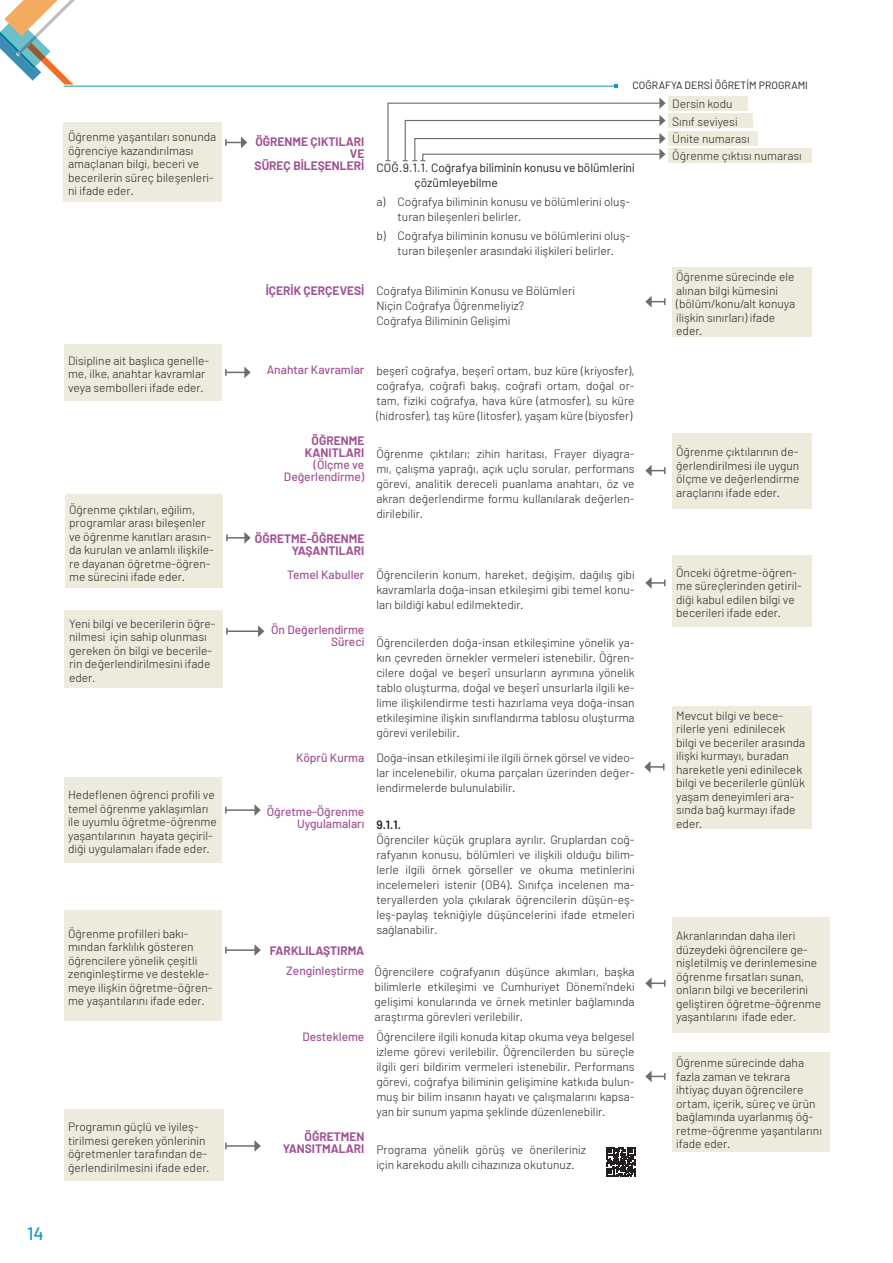
<style>
.page{position:relative;width:893px;height:1263px;background:#fff}
.page>*{position:absolute;margin:0;border:0;box-sizing:border-box;transform-origin:0 0}
.t1{font:500 18px "Barlow";color:#149bb9}
.t2{font:300 12px/13.5px "Barlow";color:#231f20}
.t3{font:12px/15px "Barlow";color:#231f20}
.t4{font:700 12px/12px "Barlow";color:#a25394;text-align:right}
.t5{font:500 12px/12px "Barlow";color:#a25394;text-align:right}
.t6{font:10.5px "Barlow";color:#231f20}
.s1{font-weight:700;color:#a25394}
.s2{font-weight:500;color:#a25394}
.s3{font-weight:600;color:#231f20}
</style>
<div class="page">
<hr style="left:64px;top:86px;width:552px;height:1px;background:#149bb9">
<svg style="left:0;top:0;width:75px;height:85px"></svg>
<svg style="left:606px;top:1147px;width:29px;height:29px"></svg>
<div style="left:64px;top:123px;width:158px;height:79px;background:#edecdc"></div>
<div style="left:64px;top:344px;width:158px;height:57px;background:#edecdc"></div>
<div style="left:65px;top:610px;width:158px;height:78px;background:#edecdc"></div>
<svg style="left:645px;top:577px;width:21px;height:12px"></svg>
<svg style="left:645px;top:977px;width:21px;height:12px"></svg>
<svg style="left:645px;top:1070px;width:21px;height:12px"></svg>
<svg style="left:644px;top:761px;width:20px;height:12px"></svg>
<svg style="left:645px;top:465px;width:21px;height:11px"></svg>
<svg style="left:645px;top:296px;width:21px;height:12px"></svg>
<svg style="left:225px;top:366px;width:26px;height:12px"></svg>
<svg style="left:225px;top:137px;width:22px;height:11px"></svg>
<hr style="left:227px;top:630px;width:32px;height:2px;background:#6c6d70">
<svg style="left:258px;top:625px;width:6px;height:12px"></svg>
<svg style="left:226px;top:628px;width:2px;height:7px"></svg>
<svg style="left:226px;top:532px;width:25px;height:12px"></svg>
<hr style="left:226px;top:809px;width:29px;height:2px;background:#6c6d70">
<svg style="left:254px;top:804px;width:7px;height:12px"></svg>
<hr style="left:226px;top:949px;width:29px;height:2px;background:#6c6d70">
<svg style="left:254px;top:944px;width:7px;height:12px"></svg>
<hr style="left:226px;top:1145px;width:29px;height:2px;background:#6c6d70">
<svg style="left:254px;top:1140px;width:7px;height:12px"></svg>
<svg style="left:225px;top:1142px;width:2px;height:7px"></svg>
<div style="left:64px;top:778px;width:158px;height:85px;background:#edecdc"></div>
<div style="left:672px;top:917px;width:158px;height:115px;background:#edecdc"></div>
<div style="left:672px;top:1052px;width:158px;height:99px;background:#edecdc"></div>
<div style="left:65px;top:495px;width:158px;height:93px;background:#edecdc"></div>
<div style="left:672px;top:267px;width:139px;height:70px;background:#edecdc"></div>
<div style="left:668px;top:96px;width:79px;height:15px;background:#edecdc"></div>
<div style="left:668px;top:114px;width:84px;height:14px;background:#edecdc"></div>
<div style="left:668px;top:131px;width:90px;height:15px;background:#edecdc"></div>
<div style="left:668px;top:148px;width:143px;height:15px;background:#edecdc"></div>
<div style="left:672px;top:556px;width:139px;height:71px;background:#edecdc"></div>
<div style="left:672px;top:433px;width:139px;height:75px;background:#edecdc"></div>
<div style="left:64px;top:910px;width:158px;height:111px;background:#edecdc"></div>
<div style="left:64px;top:1109px;width:160px;height:72px;background:#edecdc"></div>
<svg style="left:385px;top:97px;width:281px;height:65px"></svg>
<div style="left:672px;top:707px;width:139px;height:122px;background:#edecdc"></div>
<p class="t2" style="left:68px;top:130px;width:150px">Öğrenme yaşantıları sonunda öğrenciye kazandırılması amaçlanan bilgi, beceri ve becerilerin süreç bileşenleri&shy;ni ifade eder.</p>
<p class="t2" style="left:68px;top:354px;width:143px">Disipline ait başlıca genelle&shy;me, ilke, anahtar kavramlar veya sembolleri ifade eder.</p>
<p class="t2" style="left:69px;top:502px;width:146px">Öğrenme çıktıları, eğilim, programlar arası bileşenler ve öğrenme kanıtları arasın&shy;da kurulan ve anlamlı ilişkile&shy;re dayanan öğretme-öğren&shy;me sürecini ifade eder.</p>
<p class="t2" style="left:69px;top:617px;width:148px">Yeni bilgi ve becerilerin öğre&shy;nilmesi için sahip olunması gereken ön bilgi ve becerile&shy;rin değerlendirilmesini ifade eder.</p>
<p class="t2" style="left:68px;top:788px;width:150px">Hedeflenen öğrenci profili ve temel öğrenme yaklaşımları ile uyumlu öğretme-öğrenme yaşantılarının hayata geçiril&shy;diği uygulamaları ifade eder.</p>
<p class="t2" style="left:68px;top:926px;width:146px">Öğrenme profilleri bakı&shy;mından farklılık gösteren öğrencilere yönelik çeşitli zenginleştirme ve destekle&shy;meye ilişkin öğretme-öğren&shy;me yaşantılarını ifade eder.</p>
<h1 class="t1" style="left:27px;top:1220px;width:18px">14</h1>
<p class="t2" style="left:68px;top:1120px;width:143px">Programın güçlü ve iyileş&shy;tirilmesi gereken yönlerinin öğretmenler tarafından de&shy;ğerlendirilmesini ifade eder.</p>
<p class="t6" style="left:633px;top:78px;width:177px">COĞRAFYA DERSİ ÖĞRETİM PROGRAMI</p>
<p class="t4" style="left:255px;top:135px;width:110px">ÖĞRENME ÇIKTILARI<br>VE</p>
<p class="t3" style="left:415px;top:159px;width:222px;text-indent:-160px"><span class="s1">SÜREÇ BİLEŞENLERİ</span> COĞ.9.1.1. Coğrafya biliminin konusu ve bölümlerini çözümleyebilme</p>
<p class="t2" style="left:398px;top:194px;width:234px;line-height:15px;text-indent:-21px">a) Coğrafya biliminin konusu ve bölümlerini oluş&shy;turan bileşenleri belirler.</p>
<p class="t2" style="left:376px;top:228px;width:255px;line-height:15px;text-align:center">b) Coğrafya biliminin konusu ve bölümlerini oluş&shy;turan bileşenler arasındaki ilişkileri belirler.</p>
<p class="t2" style="left:376px;top:283px;width:200px;line-height:15px;text-indent:-111px"><span class="s1">İÇERİK ÇERÇEVESİ</span> Coğrafya Biliminin Konusu ve Bölümleri<br>Niçin Coğrafya Öğrenmeliyiz?<br>Coğrafya Biliminin Gelişimi</p>
<p class="t2" style="left:376px;top:363px;width:260px;line-height:15px;text-align:justify;text-indent:-110px"><span class="s2">Anahtar Kavramlar</span> beşerî coğrafya, beşerî ortam, buz küre (kriyosfer), coğrafya, coğrafi bakış, coğrafi ortam, doğal or&shy;tam, fiziki coğrafya, hava küre (atmosfer), su küre (hidrosfer), taş küre (litosfer), yaşam küre (biyosfer)</p>
<p class="t4" style="left:305px;top:434px;width:61px;text-align:center">ÖĞRENME<br>KANITLARI</p>
<p class="t5" style="left:284px;top:458px;width:82px">(Ölçme ve<br>Değerlendirme)</p>
<p class="t2" style="left:376px;top:446px;width:260px;line-height:15px;text-align:justify">Öğrenme çıktıları; zihin haritası, Frayer diyagra&shy;mı, çalışma yaprağı, açık uçlu sorular, performans görevi, analitik dereceli puanlama anahtarı, öz ve akran değerlendirme formu kullanılarak değerlen&shy;dirilebilir.</p>
<p class="t4" style="left:255px;top:531px;width:111px">ÖĞRETME-ÖĞRENME<br>YAŞANTILARI</p>
<p class="t2" style="left:376px;top:567px;width:260px;line-height:15px;text-align:justify;text-indent:-89px"><span class="s2">Temel Kabuller</span> Öğrencilerin konum, hareket, değişim, dağılış gibi kavramlarla doğa-insan etkileşimi gibi temel konu&shy;ları bildiği kabul edilmektedir.</p>
<p class="t2" style="left:331px;top:623px;width:305px;line-height:12.8px;text-indent:-60px"><span class="s2">Ön Değerlendirme<br>Süreci</span> Öğrencilerden doğa-insan etkileşimine yönelik ya-</p>
<p class="t2" style="left:376px;top:650px;width:260px;line-height:15px;text-align:justify">kın çevreden örnekler vermeleri istenebilir. Öğren&shy;cilere doğal ve beşerî unsurların ayrımına yönelik tablo oluşturma, doğal ve beşerî unsurlarla ilgili ke&shy;lime ilişkilendirme testi hazırlama veya doğa-insan etkileşimine ilişkin sınıflandırma tablosu oluşturma görevi verilebilir.</p>
<p class="t2" style="left:376px;top:749px;width:260px;line-height:15px;text-align:justify;text-indent:-80px"><span class="s2">Köprü Kurma</span> Doğa-insan etkileşimi ile ilgili örnek görsel ve video&shy;lar incelenebilir, okuma parçaları üzerinden değer&shy;lendirmelerde bulunulabilir.</p>
<p class="t5" style="left:297px;top:805px;width:105px;text-align:left;text-indent:-30px">Öğretme-Öğrenme<br>Uygulamaları <span class="s3">9.1.1.</span></p>
<p class="t2" style="left:376px;top:832px;width:260px;line-height:15px;text-align:justify">Öğrenciler küçük gruplara ayrılır. Gruplardan coğ&shy;rafyanın konusu, bölümleri ve ilişkili olduğu bilim&shy;lerle ilgili örnek görseller ve okuma metinlerini incelemeleri istenir (OB4). Sınıfça incelenen ma&shy;teryallerden yola çıkılarak öğrencilerin düşün-eş&shy;leş-paylaş tekniğiyle düşüncelerini ifade etmeleri sağlanabilir.</p>
<p class="t2" style="left:286px;top:939px;width:350px;line-height:21px;text-indent:-16px"><span class="s1">FARKLILAŞTIRMA<br></span><span class="s2">Zenginleştirme</span> Öğrencilere coğrafyanın düşünce akımları, başka</p>
<p class="t2" style="left:375px;top:978px;width:262px;line-height:15px;text-align:justify">bilimlerle etkileşimi ve Cumhuriyet Dönemi’ndeki gelişimi konularında ve örnek metinler bağlamında araştırma görevleri verilebilir.</p>
<p class="t2" style="left:376px;top:1029px;width:260px;line-height:15px;text-align:justify;text-indent:-74px"><span class="s2">Destekleme</span> Öğrencilere ilgili konuda kitap okuma veya belgesel izleme görevi verilebilir. Öğrencilerden bu süreçle ilgili geri bildirim vermeleri istenebilir. Performans görevi, coğrafya biliminin gelişimine katkıda bulun&shy;muş bir bilim insanın hayatı ve çalışmalarını kapsa&shy;yan bir sunum yapma şeklinde düzenlenebilir.</p>
<p class="t2" style="left:283px;top:1130px;width:305px;line-height:12.8px;text-indent:22px"><span class="s1">ÖĞRETMEN<br>YANSITMALARI</span> Programa yönelik görüş ve önerileriniz</p>
<p class="t2" style="left:376px;top:1157px;width:200px">için karekodu akıllı cihazınıza okutunuz.</p>
<p class="t2" style="left:672px;top:95px;width:131px;line-height:17.2px">Dersin kodu<br>Sınıf seviyesi<br>Ünite numarası<br>Öğrenme çıktısı numarası</p>
<p class="t2" style="left:676px;top:270px;width:121px">Öğrenme sürecinde ele alınan bilgi kümesini (bölüm/konu/alt konuya ilişkin sınırları) ifade eder.</p>
<p class="t2" style="left:676px;top:445px;width:125px;text-align:justify">Öğrenme çıktılarının de&shy;ğerlendirilmesi ile uygun ölçme ve değerlendirme araçlarını ifade eder.</p>
<p class="t2" style="left:676px;top:566px;width:127px">Önceki öğretme-öğren&shy;me süreçlerinden getiril&shy;diği kabul edilen bilgi ve becerileri ifade eder.</p>
<p class="t2" style="left:676px;top:709px;width:131px">Mevcut bilgi ve bece&shy;rilerle yeni edinilecek bilgi ve beceriler arasında ilişki kurmayı, buradan hareketle yeni edinilecek bilgi ve becerilerle günlük yaşam deneyimleri ara&shy;sında bağ kurmayı ifade eder.</p>
<p class="t2" style="left:676px;top:929px;width:147px">Akranlarından daha ileri düzeydeki öğrencilere ge&shy;nişletilmiş ve derinlemesine öğrenme fırsatları sunan, onların bilgi ve becerilerini geliştiren öğretme-öğrenme yaşantılarını ifade eder.</p>
<p class="t2" style="left:676px;top:1056px;width:147px">Öğrenme sürecinde daha fazla zaman ve tekrara ihtiyaç duyan öğrencilere ortam, içerik, süreç ve ürün bağlamında uyarlanmış öğ&shy;retme-öğrenme yaşantılarını ifade eder.</p>
</div>
